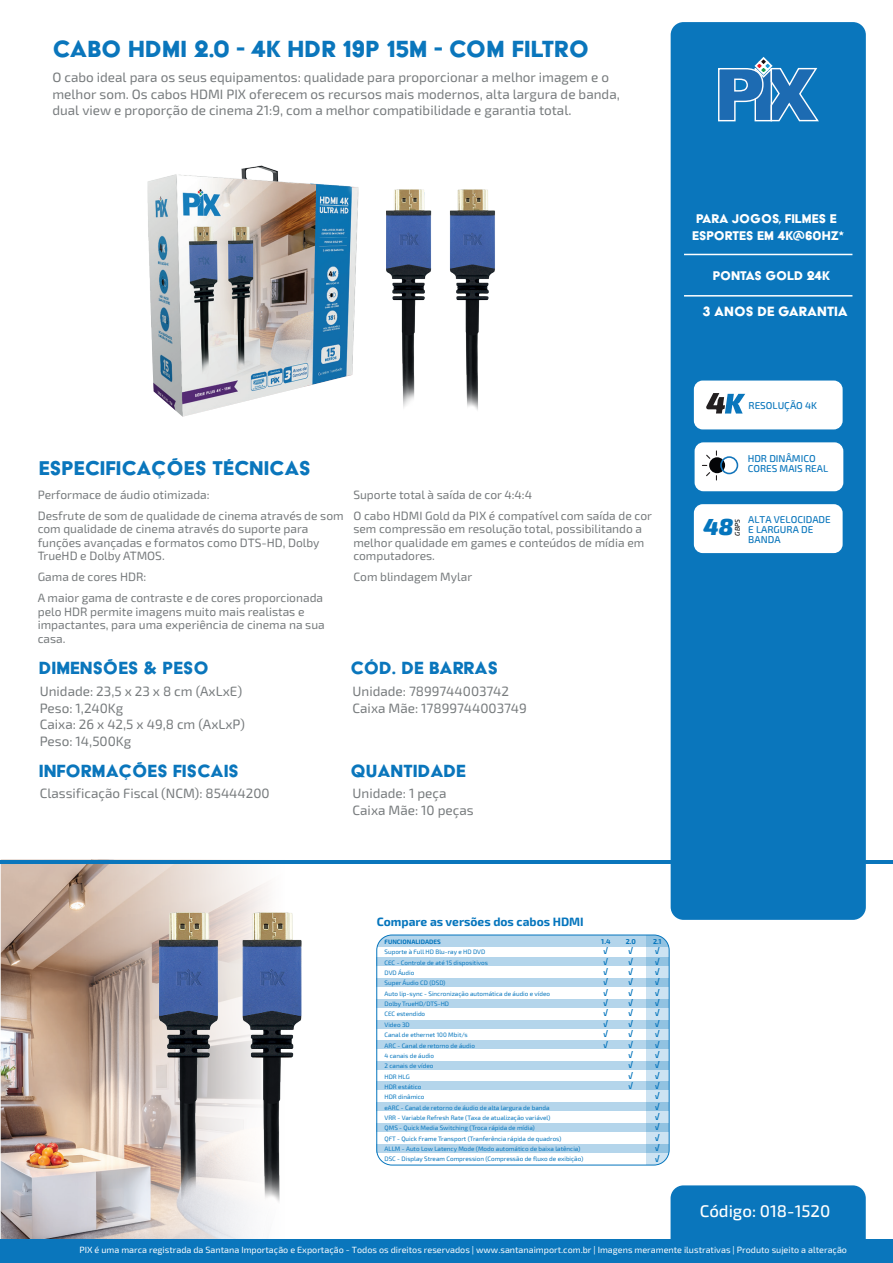
<style>
.page{position:relative;width:893px;height:1263px;background:#fff}
.page>*{position:absolute;margin:0;border:0;box-sizing:border-box;transform-origin:0 0}
.t1{font:27px "Acier BAT Text Solid";letter-spacing:.005em;color:#0a76bc}
.t2{font:italic 900 23.25px "Exo 2";color:#0575bd}
.t3{font:22.95px "Acier BAT Text Solid";color:#0a76bc}
.t4{font:20.4px "Acier BAT Text Solid";color:#0a76bc}
.t5{font:500 16.95px "Exo 2";color:#fff}
.t6{font:15.45px "Acier BAT Text Solid";color:#fff}
.t7{font:14.55px/17.5px "Acier BAT Text Solid";color:#fff}
.t8{font:13.5px/16.5px "Exo 2";color:#777b7d}
.t9{font:12px/13.5px "Exo 2";color:#777b7d}
.t10{font:700 12px "Exo 2";color:#0575bd}
.t11{font:500 9.9px/9.9px "Exo 2";color:#0a76bc}
.t12{font:9px "Exo 2";color:#fff}
.t13{font:700 7.95px/10.4px "Exo 2";color:#0575bd;text-align:justify}
.t14{font:700 7.05px "Exo 2";color:#0575bd}
.t15{font:italic 500 6.75px "Exo 2";color:#040507}
.t16{font:6.3px/10.4px "Exo 2";color:#0575bd}
.t17{font:700 6.3px "Exo 2";color:#0575bd}
.s1{font-size:10.5px;color:#fff}
</style>
<div class="page">
<img style="left:1px;top:859px;width:50px;height:380px">
<svg style="left:51px;top:859px;width:276px;height:380px"></svg>
<div style="left:671px;top:1185px;width:195px;height:54px;background:#0a76bc"></div>
<div style="left:671px;top:22px;width:195px;height:898px;background:#0a76bc;border-radius:13px"></div>
<hr style="left:684px;top:254px;width:168px;height:1px;background:#fff">
<hr style="left:684px;top:295px;width:168px;height:2px;background:#fff">
<hr style="left:1px;top:860px;width:892px;height:3px;background:#0a76bc">
<div style="left:0;top:1239px;width:893px;height:24px;background:#0a76bc"></div>
<div style="left:695px;top:442px;width:148px;height:49px;background:#fff;border-radius:9px"></div>
<div style="left:694px;top:504px;width:149px;height:49px;background:#fff;border-radius:9px"></div>
<div style="left:694px;top:381px;width:149px;height:48px;background:#fff;border-radius:9px"></div>
<svg style="left:718px;top:57px;width:101px;height:65px"></svg>
<div style="left:709px;top:457px;width:16px;height:16px;background:#040507;border-radius:50%"></div>
<div style="left:720px;top:456px;width:18px;height:18px;border:2px solid #1375bb;border-radius:50%"></div>
<div style="left:377px;top:957px;width:292px;height:9px;background:#b4d5eb"></div>
<div style="left:377px;top:978px;width:292px;height:9px;background:#b4d5eb"></div>
<div style="left:377px;top:999px;width:292px;height:8px;background:#b4d5eb"></div>
<div style="left:377px;top:1020px;width:292px;height:8px;background:#b4d5eb"></div>
<div style="left:377px;top:1040px;width:292px;height:9px;background:#b4d5eb"></div>
<div style="left:377px;top:1061px;width:292px;height:8px;background:#b4d5eb"></div>
<div style="left:377px;top:1082px;width:292px;height:8px;background:#b4d5eb"></div>
<div style="left:377px;top:1102px;width:292px;height:9px;background:#b4d5eb"></div>
<div style="left:377px;top:1123px;width:292px;height:9px;background:#b4d5eb"></div>
<div style="left:377px;top:1144px;width:292px;height:8px;background:#b4d5eb"></div>
<div style="left:377px;top:935px;width:292px;height:11px;background:#b4d5eb"></div>
<svg style="left:646px;top:935px;width:23px;height:230px;background:#b2d4ea"></svg>
<div style="left:376px;top:934px;width:294px;height:231px;border:1px solid #0575bd;border-radius:15px"></div>
<img style="left:386px;top:189px;width:109px;height:221px">
<svg style="left:706px;top:393px;width:39px;height:21px"></svg>
<img style="left:159px;top:912px;width:143px;height:291px">
<img style="left:147px;top:165px;width:212px;height:252px">
<h1 class="t1" style="left:52px;top:35px;width:538px">CABO HDMI 2.0 - 4K HDR 19P 15M - COM FILTRO</h1>
<p class="t8" style="left:52px;top:70px;width:569px">O cabo ideal para os seus equipamentos: qualidade para proporcionar a melhor imagem e o melhor som. Os cabos HDMI PIX oferecem os recursos mais modernos, alta largura de banda, dual view e proporção de cinema 21:9, com a melhor compatibilidade e garantia total.</p>
<h3 class="t3" style="left:39px;top:456px;width:274px">ESPECIFICAÇÕES TÉCNICAS</h3>
<h3 class="t9" style="left:38px;top:484px;width:307px;line-height:21px">Performace de áudio otimizada:<br>Desfrute de som de qualidade de cinema através de som</h3>
<h3 class="t9" style="left:38px;top:522px;width:283px">com qualidade de cinema através do suporte para funções avançadas e formatos como DTS-HD, Dolby<br>TrueHD e Dolby ATMOS.<span class="s1">S</span></h3>
<h3 class="t9" style="left:38px;top:566px;width:287px;line-height:21px">Gama de cores HDR:<br>A maior gama de contraste e de cores proporcionada</h3>
<h3 class="t9" style="left:38px;top:604px;width:289px">pelo HDR permite imagens muito mais realistas e impactantes, para uma experiência de cinema na sua casa.</h3>
<h3 class="t9" style="left:353px;top:484px;width:300px;line-height:21px">Suporte total à saída de cor 4:4:4<br>O cabo HDMI Gold da PIX é compatível com saída de cor</h3>
<h3 class="t9" style="left:353px;top:522px;width:292px">sem compressão em resolução total, possibilitando a melhor qualidade em games e conteúdos de mídia em computadores.</h3>
<h3 class="t9" style="left:353px;top:570px;width:120px">Com blindagem Mylar</h3>
<h3 class="t4" style="left:39px;top:657px;width:172px">DIMENSÕES &amp; PESO</h3>
<h3 class="t4" style="left:350px;top:657px;width:149px">CÓD. DE BARRAS</h3>
<h3 class="t8" style="left:40px;top:684px;width:207px">Unidade: 23,5 x 23 x 8 cm (AxLxE)<br>Peso: 1,240Kg<br>Caixa: 26 x 42,5 x 49,8 cm (AxLxP)<br>Peso: 14,500Kg</h3>
<h3 class="t8" style="left:40px;top:786px;width:231px">Classificação Fiscal (NCM): 85444200</h3>
<h3 class="t4" style="left:39px;top:760px;width:202px">INFORMAÇÕES FISCAIS</h3>
<h3 class="t8" style="left:353px;top:684px;width:176px">Unidade: 7899744003742<br>Caixa Mãe: 17899744003749</h3>
<h3 class="t4" style="left:350px;top:760px;width:117px">QUANTIDADE</h3>
<h3 class="t8" style="left:353px;top:786px;width:123px">Unidade: 1 peça<br>Caixa Mãe: 10 peças</h3>
<h3 class="t7" style="left:692px;top:209px;width:154px">PARA JOGOS, FILMES E<br>ESPORTES EM 4K@60HZ*</h3>
<h3 class="t7" style="left:713px;top:266px;width:119px">PONTAS GOLD 24K</h3>
<h3 class="t6" style="left:703px;top:303px;width:146px">3 ANOS DE GARANTIA</h3>
<h3 class="t11" style="left:748px;top:401px;width:70px">RESOLUÇÃO 4K</h3>
<h3 class="t11" style="left:748px;top:454px;width:82px">HDR DINÂMICO<br>CORES MAIS REAL</h3>
<h2 class="t2" style="left:704px;top:513px;width:31px">48</h2>
<p class="t15" style="left:733px;top:536px;width:18px;rotate:-90deg">GBPS</p>
<h3 class="t11" style="left:748px;top:514px;width:84px">ALTA VELOCIDADE<br>E LARGURA DE<br>BANDA</h3>
<h3 class="t10" style="left:377px;top:915px;width:209px">Compare as versões dos cabos HDMI</h3>
<p class="t17" style="left:385px;top:938px;width:58px">FUNCIONALIDADES</p>
<p class="t16" style="left:385px;top:947px;width:200px">Suporte à Full HD Blu-ray e HD DVD<br>CEC - Controle de até 15 dispositivos<br>DVD Áudio<br>Super Áudio CD (DSD)<br>Auto lip-sync - Sincronização automática de áudio e vídeo<br>Dolby TrueHD/DTS-HD<br>CEC estendido<br>Video 3D<br>Canal de ethernet 100 Mbit/s<br>ARC - Canal de retorno de áudio<br>4 canais de áudio<br>2 canais de vídeo<br>HDR HLG<br>HDR estático<br>HDR dinâmico<br>eARC - Canal de retorno de áudio de alta largura de banda<br>VRR - Variable Refresh Rate (Taxa de atualização variável)<br>QMS - Quick Media Switching (Troca rápida de mídia)<br>QFT - Quick Frame Transport (Tranferência rápida de quadros)<br>ALLM - Auto Low Latency Mode (Modo automático de baixa latência)<br>DSC - Display Stream Compression (Compressão de fluxo de exibição)</p>
<p class="t14" style="left:601px;top:937px;width:11px">1.4</p>
<p class="t13" style="left:604px;top:946px;width:6px">√ √ √ √ √ √ √ √ √ √</p>
<p class="t14" style="left:626px;top:937px;width:12px">2.0</p>
<p class="t13" style="left:629px;top:946px;width:6px">√ √ √ √ √ √ √ √ √ √ √ √ √ √</p>
<p class="t14" style="left:653px;top:937px;width:10px">2.1</p>
<p class="t13" style="left:655px;top:946px;width:6px">√ √ √ √ √ √ √ √ √ √ √ √ √ √ √ √ √ √ √ √ √</p>
<h3 class="t5" style="left:700px;top:1201px;width:132px">Código: 018-1520</h3>
<h3 class="t12" style="left:79px;top:1245px;width:769px">PIX é uma marca registrada da Santana Importação e Exportação - Todos os direitos reservados | www.santanaimport.com.br | Imagens meramente ilustrativas | Produto sujeito a alteração</h3>
</div>
